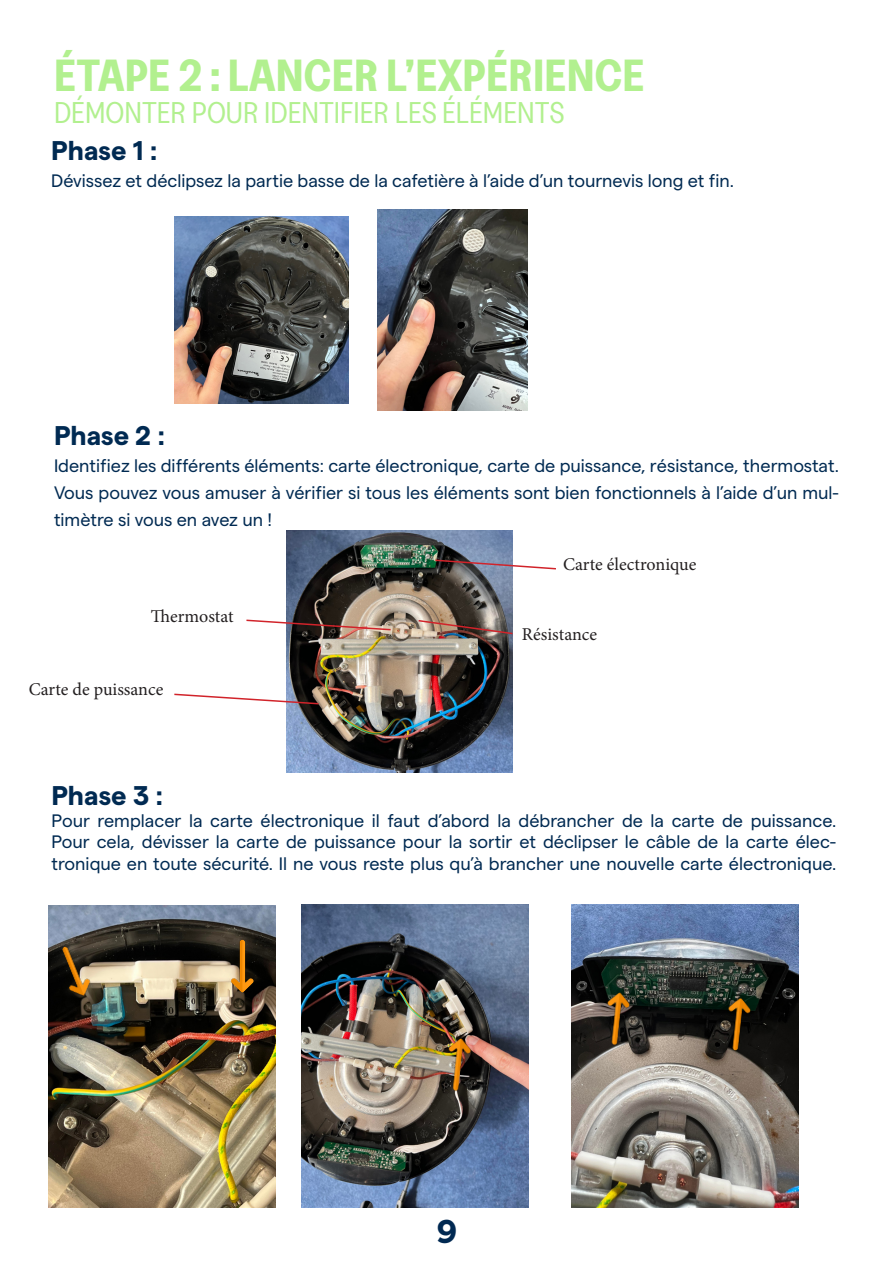
<style>
.page{position:relative;width:893px;height:1263px;background:#fff}
.page>*{position:absolute;margin:0;border:0;box-sizing:border-box;transform-origin:0 0}
.t1{font:700 45px "Greed";color:#b2f08f}
.t2{font:700 33px "Matter";color:#002952}
.t3{font:30px "Greed";color:#b2f08f}
.t4{font:700 27px "Matter";color:#002a52}
.t5{font:18px/27px "Matter";color:#002a52}
.t6{font:18px "Minion Pro";color:#231f20}
</style>
<div class="page">
<img style="left:175px;top:216px;width:173px;height:188px">
<img style="left:377px;top:210px;width:150px;height:200px">
<img style="left:286px;top:530px;width:227px;height:242px">
<img style="left:48px;top:905px;width:227px;height:303px">
<img style="left:301px;top:905px;width:227px;height:302px">
<img style="left:572px;top:905px;width:226px;height:302px">
<svg style="left:434px;top:559px;width:122px;height:11px"></svg>
<svg style="left:246px;top:619px;width:146px;height:12px"></svg>
<svg style="left:174px;top:693px;width:146px;height:12px"></svg>
<svg style="left:417px;top:619px;width:96px;height:16px"></svg>
<img style="left:214px;top:937px;width:57px;height:58px">
<img style="left:48px;top:934px;width:62px;height:75px">
<img style="left:427px;top:1032px;width:63px;height:63px">
<img style="left:586px;top:986px;width:63px;height:63px">
<img style="left:707px;top:991px;width:63px;height:63px">
<p class="t1" style="left:54px;top:41px;width:592px">ÉTAPE 2 : LANCER L’EXPÉRIENCE</p>
<p class="t3" style="left:54px;top:91px;width:512px">DÉMONTER POUR IDENTIFIER LES ÉLÉMENTS</p>
<p class="t4" style="left:51px;top:130px;width:107px">Phase 1 :</p>
<p class="t5" style="left:51px;top:165px;width:684px">Dévissez et déclipsez la partie basse de la cafetière à l’aide d’un tournevis long et fin.</p>
<p class="t4" style="left:54px;top:416px;width:112px">Phase 2 :</p>
<p class="t5" style="left:54px;top:451px;width:786px">Identifiez les différents éléments: carte électronique, carte de puissance, résistance, thermostat.</p>
<p class="t5" style="left:54px;top:478px;width:786px">Vous pouvez vous amuser à vérifier si tous les éléments sont bien fonctionnels à l’aide d’un mul&shy;timètre si vous en avez un !</p>
<p class="t6" style="left:151px;top:604px;width:84px">Thermostat</p>
<p class="t6" style="left:29px;top:677px;width:136px">Carte de puissance</p>
<p class="t6" style="left:563px;top:552px;width:135px">Carte électronique</p>
<p class="t6" style="left:522px;top:622px;width:77px">Résistance</p>
<p class="t4" style="left:52px;top:776px;width:113px">Phase 3 :</p>
<p class="t5" style="left:52px;top:805px;width:786px">Pour remplacer la carte électronique il faut d’abord la débrancher de la carte de puissance.</p>
<p class="t5" style="left:52px;top:830px;width:786px;line-height:21.6px">Pour cela, dévisser la carte de puissance pour la sortir et déclipser le câble de la carte élec&shy;tronique en toute sécurité. Il ne vous reste plus qu’à brancher une nouvelle carte électronique.</p>
<h2 class="t2" style="left:436px;top:1206px;width:22px">9</h2>
</div>
